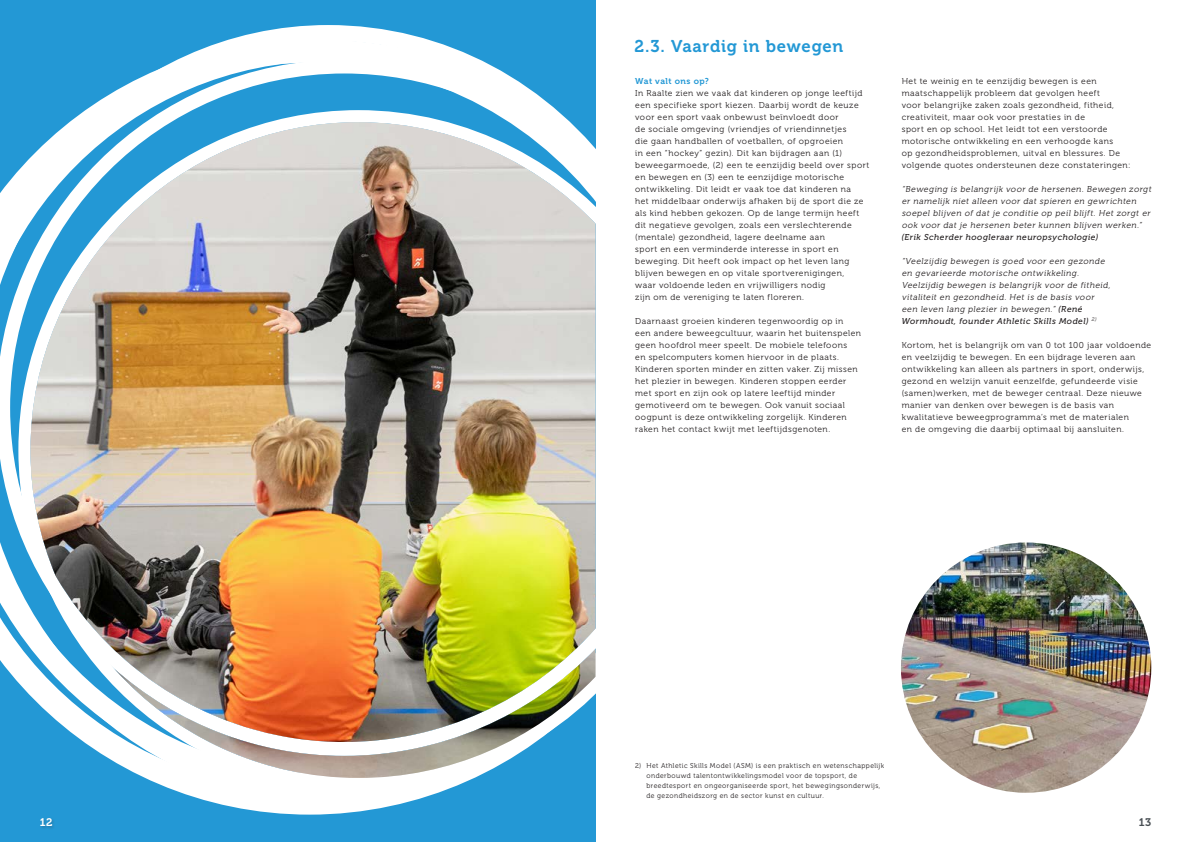
<style>
.page{position:relative;width:1191px;height:842px;background:#fff}
.page>*{position:absolute;margin:0;border:0;box-sizing:border-box;transform-origin:0 0}
.t1{font:17px "Museo 700";letter-spacing:.045em;color:#2398d5}
.t2{font:11px "Museo 700";color:#fff}
.t3{font:11px "Museo 700";color:#494f54}
.t4{font:8.5px/12px "Museo 300";letter-spacing:.06em;color:#231f20}
.t5{font:italic 8.5px/12px "Museo 300";letter-spacing:.055em;color:#231f20}
.t6{font:italic 8.5px "Museo 500";letter-spacing:.055em;color:#231f20}
.t7{font:8.5px "Museo 700";letter-spacing:.055em;color:#2398d5}
.t8{font:7px/10px "Museo 300";letter-spacing:.065em;color:#231f20}
.s1{font-family:"Museo 500"}
</style>
<div class="page">
<div style="left:0;top:0;width:595px;height:842px;background:#2398d5"></div>
<svg style="left:185px;top:25px;width:249px;height:777px;fill:#fff"></svg>
<svg style="left:0;top:40px;width:570px;height:754px"></svg>
<img style="left:30px;top:122px;width:565px;height:656px">
<div style="left:39px;top:817px;width:17px;height:13px;background:#231f20;opacity:.25"></div>
<img style="left:901px;top:542px;width:250px;height:251px;border-radius:125px">
<h1 class="t1" style="left:634px;top:37px;width:210px">2.3. Vaardig in bewegen</h1>
<p class="t7" style="left:635px;top:76px;width:75px">Wat valt ons op?</p>
<p class="t4" style="left:635px;top:87px;width:236px">In Raalte zien we vaak dat kinderen op jonge leeftijd een specifieke sport kiezen. Daarbij wordt de keuze voor een sport vaak onbewust beïnvloedt door<br>de sociale omgeving (vriendjes of vriendinnetjes<br>die gaan handballen of voetballen, of opgroeien<br>in een “hockey” gezin). Dit kan bijdragen aan (1) beweegarmoede, (2) een te eenzijdig beeld over sport en bewegen en (3) een te eenzijdige motorische ontwikkeling. Dit leidt er vaak toe dat kinderen na<br>het middelbaar onderwijs afhaken bij de sport die ze als kind hebben gekozen. Op de lange termijn heeft dit negatieve gevolgen, zoals een verslechterende (mentale) gezondheid, lagere deelname aan<br>sport en een verminderde interesse in sport en beweging. Dit heeft ook impact op het leven lang blijven bewegen en op vitale sportverenigingen,<br>waar voldoende leden en vrijwilligers nodig<br>zijn om de vereniging te laten floreren.</p>
<p class="t4" style="left:635px;top:315px;width:227px">Daarnaast groeien kinderen tegenwoordig op in<br>een andere beweegcultuur, waarin het buitenspelen geen hoofdrol meer speelt. De mobiele telefoons<br>en spelcomputers komen hiervoor in de plaats.<br>Kinderen sporten minder en zitten vaker. Zij missen het plezier in bewegen. Kinderen stoppen eerder met sport en zijn ook op latere leeftijd minder gemotiveerd om te bewegen. Ook vanuit sociaal oogpunt is deze ontwikkeling zorgelijk. Kinderen raken het contact kwijt met leeftijdsgenoten.</p>
<p class="t4" style="left:901px;top:75px;width:230px">Het te weinig en te eenzijdig bewegen is een maatschappelijk probleem dat gevolgen heeft<br>voor belangrijke zaken zoals gezondheid, fitheid, creativiteit, maar ook voor prestaties in de<br>sport en op school. Het leidt tot een verstoorde motorische ontwikkeling en een verhoogde kans<br>op gezondheidsproblemen, uitval en blessures. De volgende quotes ondersteunen deze constateringen:</p>
<p class="t5" style="left:901px;top:183px;width:253px">“Beweging is belangrijk voor de hersenen. Bewegen zorgt er namelijk niet alleen voor dat spieren en gewrichten soepel blijven of dat je conditie op peil blijft. Het zorgt er ook voor dat j e hersenen beter kunnen blijven werken.”</p>
<p class="t6" style="left:901px;top:232px;width:198px">(Erik Scherder hoogleraar neuropsychologie)</p>
<p class="t5" style="left:901px;top:255px;width:212px">“Veelzij dig bewegen is goed voor een gezonde en gevarieerde motorische ontwikkeling.<br>Veelzij dig bewegen is belangrijk voor de fitheid, vitaliteit en gezondheid. Het is de basis voor een leven lang plezier in bewegen.” <span class="s1">(R e n é</span></p>
<p class="t6" style="left:901px;top:316px;width:197px">Wormhoudt, founder Athletic Skills Model) <sup>2)</sup></p>
<p class="t4" style="left:901px;top:339px;width:251px">Kortom, het is belangrijk om van 0 tot 100 jaar voldoende en veelzijdig te bewegen. En een bijdrage leveren aan ontwikkeling kan alleen als partners in sport, onderwijs, gezond en welzijn vanuit eenzelfde, gefundeerde visie (samen)werken, met de beweger centraal. Deze nieuwe manier van denken over bewegen is de basis van kwalitatieve beweegprogramma’s met de materialen<br>en de omgeving die daarbij optimaal bij aansluiten.</p>
<p class="t8" style="left:646px;top:761px;width:239px;text-indent:-11px">2) Het Athletic Skills Model (ASM) is een praktisch en wetenschappelijk onderbouwd talentontwikkelingsmodel voor de topsport, de breedtesport en ongeorganiseerde sport, het bewegingsonderwijs, de gezondheidszorg en de sector kunst en cultuur.</p>
<p class="t2" style="left:40px;top:816px;width:14px">12</p>
<p class="t3" style="left:1138px;top:816px;width:14px">13</p>
</div>
